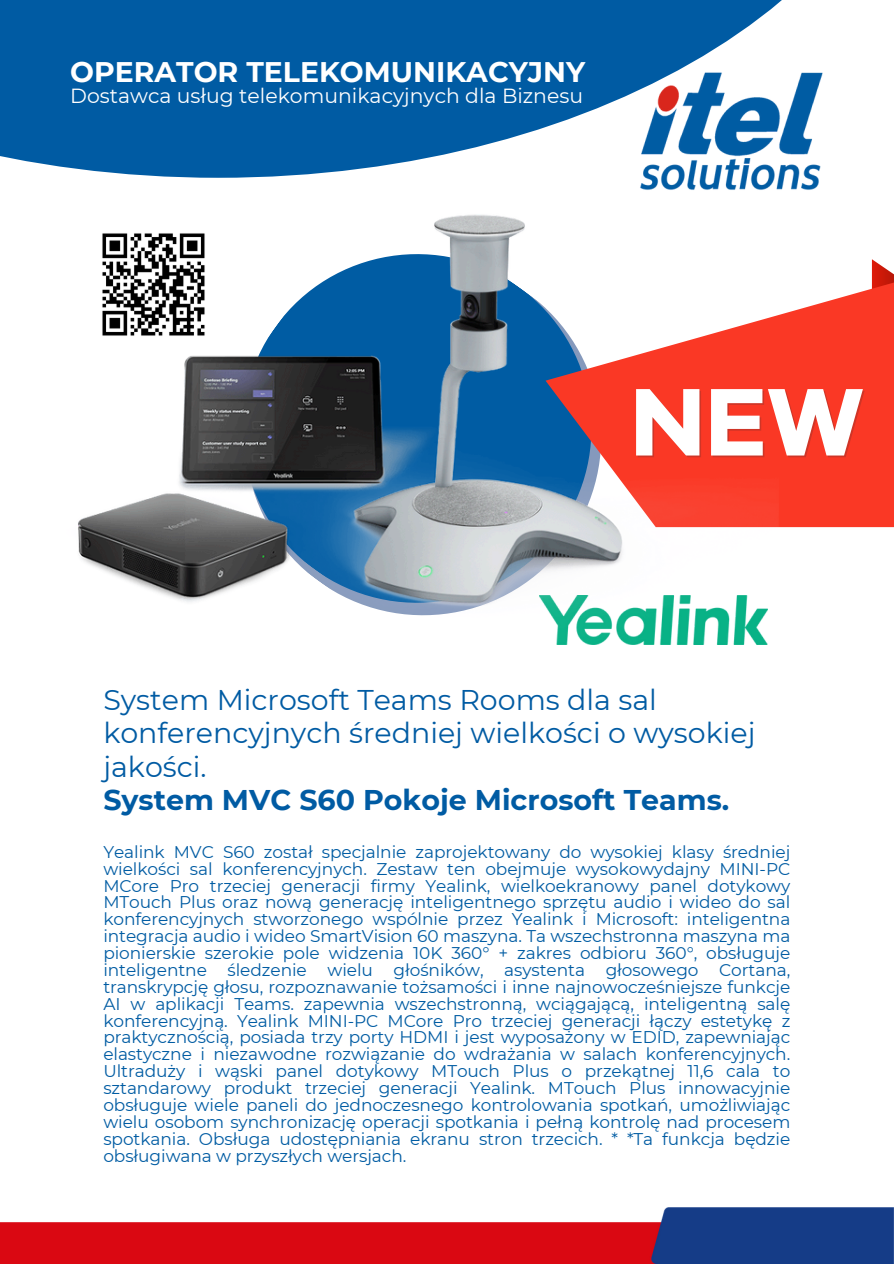
<style>
.page{position:relative;width:894px;height:1264px;background:#fff}
.page>*{position:absolute;margin:0;border:0;box-sizing:border-box;transform-origin:0 0}
.t1{font:28.5px/33.2px "Montserrat";color:#005ba3}
.t2{font:700 28.35px "Montserrat";color:#fff}
.t3{font:20.4px "Montserrat";color:#fff}
.t4{font:16.95px/17px "Montserrat";letter-spacing:-.005em;color:#005ca3;text-align:justify}
.s1{font-weight:700}
</style>
<div class="page">
<div style="left:0;top:0;width:782px;height:158px;background:#005ba3"></div>
<img style="left:638px;top:70px;width:185px;height:120px">
<img style="left:0;top:1207px;width:893px;height:56px">
<svg style="left:871px;top:259px;width:22px;height:21px"></svg>
<svg style="left:789px;top:280px;width:104px;height:247px;fill:#fa3825"></svg>
<svg style="left:789px;top:389px;width:75px;height:68px"></svg>
<img style="left:8px;top:109px;width:781px;height:536px">
<h2 class="t2" style="left:70px;top:54px;width:516px">OPERATOR TELEKOMUNIKACYJNY</h2>
<p class="t3" style="left:70px;top:84px;width:514px">Dostawca usług telekomunikacyjnych dla Biznesu</p>
<h1 class="t1" style="left:103px;top:683px;width:653px">System Microsoft Teams Rooms dla sal konferencyjnych średniej wielkości o wysokiej jakości.<br><span class="s1">System MVC S60 Pokoje Microsoft Teams.</span></h1>
<p class="t4" style="left:103px;top:843px;width:688px">Yealink MVC S60 został specjalnie zaprojektowany do wysokiej klasy średniej wielkości sal konferencyjnych. Zestaw ten obejmuje wysokowydajny MINI-PC MCore Pro trzeciej generacji firmy Yealink, wielkoekranowy panel dotykowy MTouch Plus oraz nową generację inteligentnego sprzętu audio i wideo do sal konferencyjnych stworzonego wspólnie przez Yealink i Microsoft: inteligentna integracja audio i wideo SmartVision 60 maszyna. Ta wszechstronna maszyna ma pionierskie szerokie pole widzenia 10K 360° + zakres odbioru 360°, obsługuje inteligentne śledzenie wielu głośników, asystenta głosowego Cortana, transkrypcję głosu, rozpoznawanie tożsamości i inne najnowocześniejsze funkcje AI w aplikacji Teams. zapewnia wszechstronną, wciągającą, inteligentną salę konferencyjną. Yealink MINI-PC MCore Pro trzeciej generacji łączy estetykę z praktycznością, posiada trzy porty HDMI i jest wyposażony w EDID, zapewniając elastyczne i niezawodne rozwiązanie do wdrażania w salach konferencyjnych.<br>Ultraduży i wąski panel dotykowy MTouch Plus o przekątnej 11,6 cala to sztandarowy produkt trzeciej generacji Yealink. MTouch Plus innowacyjnie obsługuje wiele paneli do jednoczesnego kontrolowania spotkań, umożliwiając wielu osobom synchronizację operacji spotkania i pełną kontrolę nad procesem spotkania. Obsługa udostępniania ekranu stron trzecich. * *Ta funkcja będzie obsługiwana w przyszłych wersjach.</p>
</div>
